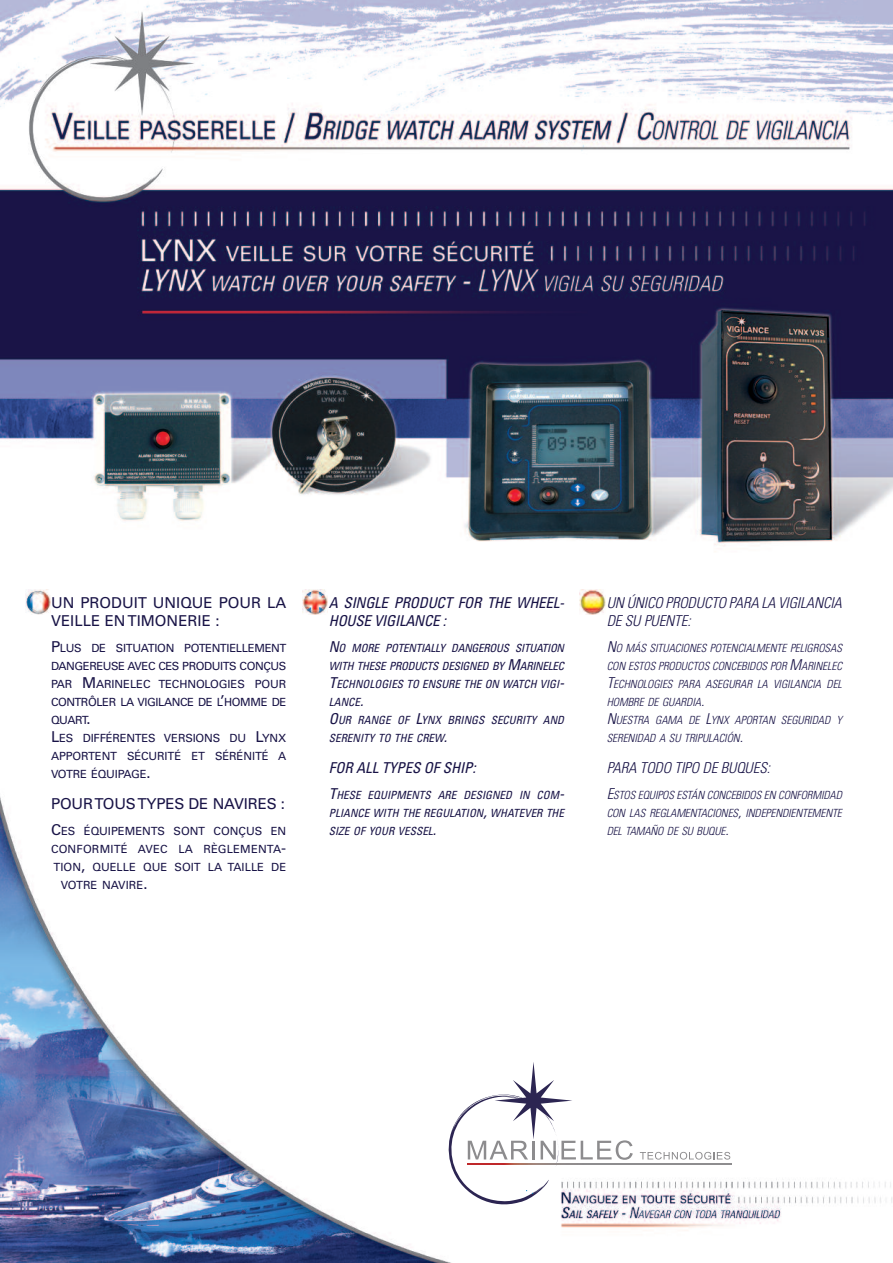
<style>
.page{position:relative;width:893px;height:1263px;background:#fff}
.page>*{position:absolute;margin:0;border:0;box-sizing:border-box;transform-origin:0 0}
.t1{font:italic 300 condensed 15px/18px "Univers LT Std";letter-spacing:-.01em;color:#181346}
.t2{font:15px/18px "Univers LT Std";color:#181346}
.t3{font:italic condensed 15px/18px "Univers LT Std";letter-spacing:-.02em;color:#181346}
.t4{font:italic 300 condensed 11.25px/18px "Univers LT Std";letter-spacing:-.005em;color:#181346}
.t5{font:11.25px/18px "Univers LT Std";letter-spacing:-.015em;color:#181346}
.t6{font:italic condensed 11.25px/18px "Univers LT Std";color:#181346}
.t7{font:11.25px "Univers LT Std";letter-spacing:.015em;color:#181346}
.s1{font-size:15px}
</style>
<div class="page">
<img style="left:0;top:0;width:893px;height:1263px">
<img style="left:25px;top:589px;width:26px;height:25px">
<img style="left:302px;top:589px;width:26px;height:25px">
<img style="left:580px;top:589px;width:25px;height:25px">
<img style="left:550px;top:1166px;width:343px;height:76px">
<img style="left:492px;top:1060px;width:84px;height:2px">
<svg style="left:640px;top:1152px;width:90px;height:7px"></svg>
<svg style="left:446px;top:1062px;width:187px;height:142px"></svg>
<img style="left:468px;top:1163px;width:263px;height:2px">
<h1 class="t2" style="left:51px;top:595px;width:237px">UN PRODUIT UNIQUE POUR LA<br>VEILLE ENTIMONERIE :</h1>
<p class="t5" style="left:51px;top:640px;width:237px"><span class="s1">P</span>LUS DE SITUATION POTENTIELLEMENT<br>DANGEREUSE AVEC CES PRODUITS CONÇUS<br>PAR <span class="s1">M</span>ARINELEC TECHNOLOGIES POUR<br>CONTRÔLER LA VIGILANCE DE L<span class="s1">’</span>HOMME DE<br>QUART<span class="s1">.<br>L</span>ES DIFFÉRENTES VERSIONS DU <span class="s1">L</span>YNX<br>APPORTENT SÉCURITÉ ET SÉRÉNITÉ A<br>VOTRE ÉQUIPAGE<span class="s1">.</span></p>
<h1 class="t2" style="left:51px;top:796px;width:236px">POURTOUSTYPES DE NAVIRES :</h1>
<p class="t5" style="left:51px;top:823px;width:237px"><span class="s1">C</span>ES ÉQUIPEMENTS SONT CONÇUS EN</p>
<p class="t7" style="left:51px;top:845px;width:237px">CONFORMITÉ AVEC LA RÈGLEMENTA<span class="s1">-</span></p>
<p class="t5" style="left:54px;top:859px;width:234px">TION<span class="s1">,</span> QUELLE QUE SOIT LA TAILLE DE</p>
<p class="t5" style="left:61px;top:877px;width:88px">VOTRE NAVIRE<span class="s1">.</span></p>
<h1 class="t3" style="left:329px;top:594px;width:235px">A SINGLE PRODUCT FOR THE WHEEL-<br>HOUSE VIGILANCE :</h1>
<p class="t6" style="left:329px;top:640px;width:237px"><span class="s1">N</span>O MORE POTENTIALLY DANGEROUS SITUATION<br>WITH THESE PRODUCTS DESIGNED BY <span class="s1">M</span>ARINELEC<br><span class="s1">T</span>ECHNOLOGIES TO ENSURE THE ON WATCH VIGI<span class="s1">-<br></span>LANCE<span class="s1">.<br>O</span>UR RANGE OF <span class="s1">L</span>YNX BRINGS SECURITY AND<br>SERENITY TO THE CREW<span class="s1">.</span></p>
<h1 class="t3" style="left:329px;top:760px;width:148px">FOR ALL TYPES OF SHIP:</h1>
<p class="t6" style="left:329px;top:787px;width:237px"><span class="s1">T</span>HESE EQUIPMENTS ARE DESIGNED IN COM<span class="s1">-<br></span>PLIANCE WITH THE REGULATION<span class="s1">,</span> WHATEVER THE<br>SIZE OF YOUR VESSEL<span class="s1">.</span></p>
<h1 class="t1" style="left:607px;top:595px;width:237px">UN ÚNICO PRODUCTO PARA LA VIGILANCIA<br>DE SU PUENTE:</h1>
<p class="t4" style="left:607px;top:640px;width:237px"><span class="s1">N</span>O MÁS SITUACIONES POTENCIALMENTE PELIGROSAS CON ESTOS PRODUCTOS CONCEBIDOS POR <span class="s1">M</span>ARINELEC <span class="s1">T</span>ECHNOLOGIES PARA ASEGURAR LA VIGILANCIA DEL HOMBRE DE GUARDIA<span class="s1">.<br>N</span>UESTRA GAMA DE <span class="s1">L</span>YNX APORTAN SEGURIDAD Y SERENIDAD A SU TRIPULACIÓN<span class="s1">.</span></p>
<h1 class="t1" style="left:607px;top:760px;width:165px">PARA TODO TIPO DE BUQUES:</h1>
<p class="t4" style="left:607px;top:787px;width:237px;text-align:justify"><span class="s1">E</span>STOS EQUIPOS ESTÁN CONCEBIDOS EN CONFORMIDAD CON LAS REGLAMENTACIONES<span class="s1">,</span> INDEPENDIENTEMENTE DEL TAMAÑO DE SU BUQUE<span class="s1">.</span></p>
</div>
